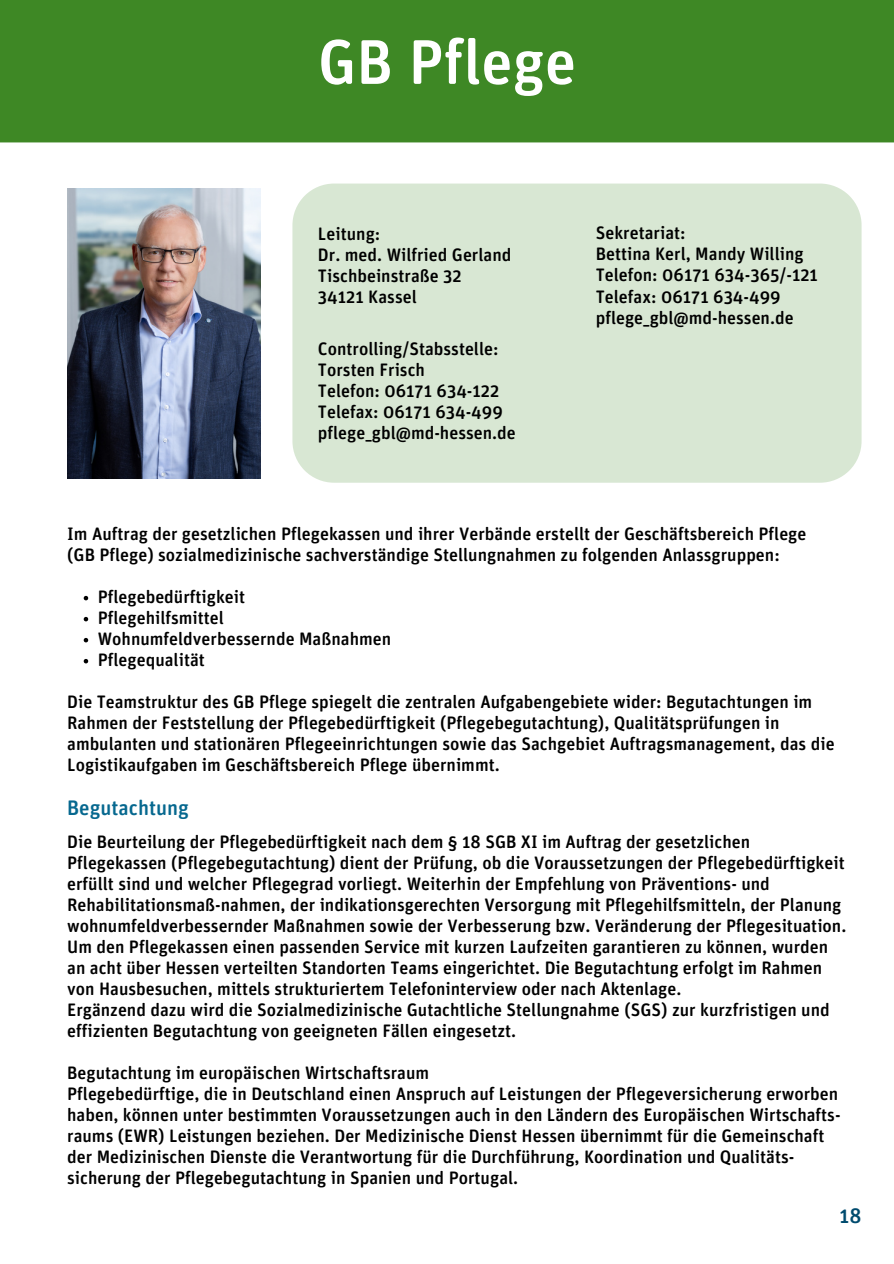
<style>
.page{position:relative;width:894px;height:1264px;background:#fff}
.page>*{position:absolute;margin:0;border:0;box-sizing:border-box;transform-origin:0 0}
.t1{font:500 63px "Unit Rounded OT";color:#fff}
.t2{font:500 21px "Unit Rounded OT";color:#06688f}
.t3{font:500 21px "Unit Rounded OT";color:#004b6e}
.t4{font:500 18px/21px "Unit Rounded OT";color:#000}
</style>
<div class="page">
<div style="left:0;top:0;width:893px;height:142px;background:#3e8825"></div>
<svg style="left:84px;top:596px;width:4px;height:4px"></svg>
<svg style="left:84px;top:617px;width:4px;height:4px"></svg>
<svg style="left:84px;top:638px;width:4px;height:4px"></svg>
<svg style="left:84px;top:659px;width:4px;height:4px"></svg>
<div style="left:292px;top:183px;width:569px;height:299px;background:#d8e7d3"></div>
<img style="left:67px;top:188px;width:194px;height:290px">
<h1 class="t1" style="left:318px;top:34px;width:260px">GB Pflege</h1>
<h3 class="t4" style="left:318px;top:224px;width:195px">Leitung:<br>Dr. med. Wilfried Gerland<br>Tischbeinstraße 32<br>34121 Kassel</h3>
<h3 class="t4" style="left:318px;top:339px;width:199px">Controlling/Stabsstelle:<br>Torsten Frisch<br>Telefon: 06171 634-122<br>Telefax: 06171 634-499 pflege_gbl@md-hessen.de</h3>
<h2 class="t4" style="left:595px;top:224px;width:224px">Sekretariat:<br>Bettina Kerl, Mandy Willing<br>Telefon: 06171 634-365/-121<br>Telefax: 06171 634-499 pflege_gbl@md-hessen.de</h2>
<h3 class="t4" style="left:67px;top:524px;width:740px">Im Auftrag der gesetzlichen Pflegekassen und ihrer Verbände erstellt der Geschäftsbereich Pflege (GB Pflege) sozialmedizinische sachverständige Stellungnahmen zu folgenden Anlassgruppen:</h3>
<h3 class="t4" style="left:98px;top:587px;width:149px">Pflegebedürftigkeit</h3>
<h3 class="t4" style="left:98px;top:608px;width:128px">Pflegehilfsmittel</h3>
<h3 class="t4" style="left:98px;top:629px;width:295px">Wohnumfeldverbessernde Maßnahmen</h3>
<p class="t4" style="left:98px;top:650px;width:109px">Pflegequalität</p>
<p class="t4" style="left:67px;top:692px;width:768px">Die Teamstruktur des GB Pflege spiegelt die zentralen Aufgabengebiete wider: Begutachtungen im Rahmen der Feststellung der Pflegebedürftigkeit (Pflegebegutachtung), Qualitätsprüfungen in ambulanten und stationären Pflegeeinrichtungen sowie das Sachgebiet Auftragsmanagement, das die Logistikaufgaben im Geschäftsbereich Pflege übernimmt.</p>
<p class="t2" style="left:67px;top:798px;width:123px">Begutachtung</p>
<p class="t4" style="left:67px;top:832px;width:780px">Die Beurteilung der Pflegebedürftigkeit nach dem § 18 SGB XI im Auftrag der gesetzlichen Pflegekassen (Pflegebegutachtung) dient der Prüfung, ob die Voraussetzungen der Pflegebedürftigkeit erfüllt sind und welcher Pflegegrad vorliegt. Weiterhin der Empfehlung von Präventions- und Rehabilitationsmaß-nahmen, der indikationsgerechten Versorgung mit Pflegehilfsmitteln, der Planung wohnumfeldverbessernder Maßnahmen sowie der Verbesserung bzw. Veränderung der Pflegesituation.<br>Um den Pflegekassen einen passenden Service mit kurzen Laufzeiten garantieren zu können, wurden an acht über Hessen verteilten Standorten Teams eingerichtet. Die Begutachtung erfolgt im Rahmen von Hausbesuchen, mittels strukturiertem Telefoninterview oder nach Aktenlage.<br>Ergänzend dazu wird die Sozialmedizinische Gutachtliche Stellungnahme (SGS) zur kurzfristigen und effizienten Begutachtung von geeigneten Fällen eingesetzt.</p>
<h3 class="t4" style="left:67px;top:1063px;width:774px">Begutachtung im europäischen Wirtschaftsraum<br>Pflegebedürftige, die in Deutschland einen Anspruch auf Leistungen der Pflegeversicherung erworben haben, können unter bestimmten Voraussetzungen auch in den Ländern des Europäischen Wirtschafts&shy;raums (EWR) Leistungen beziehen. Der Medizinische Dienst Hessen übernimmt für die Gemeinschaft der Medizinischen Dienste die Verantwortung für die Durchführung, Koordination und Qualitäts&shy;sicherung der Pflegebegutachtung in Spanien und Portugal.</h3>
<p class="t3" style="left:839px;top:1206px;width:23px">18</p>
</div>
